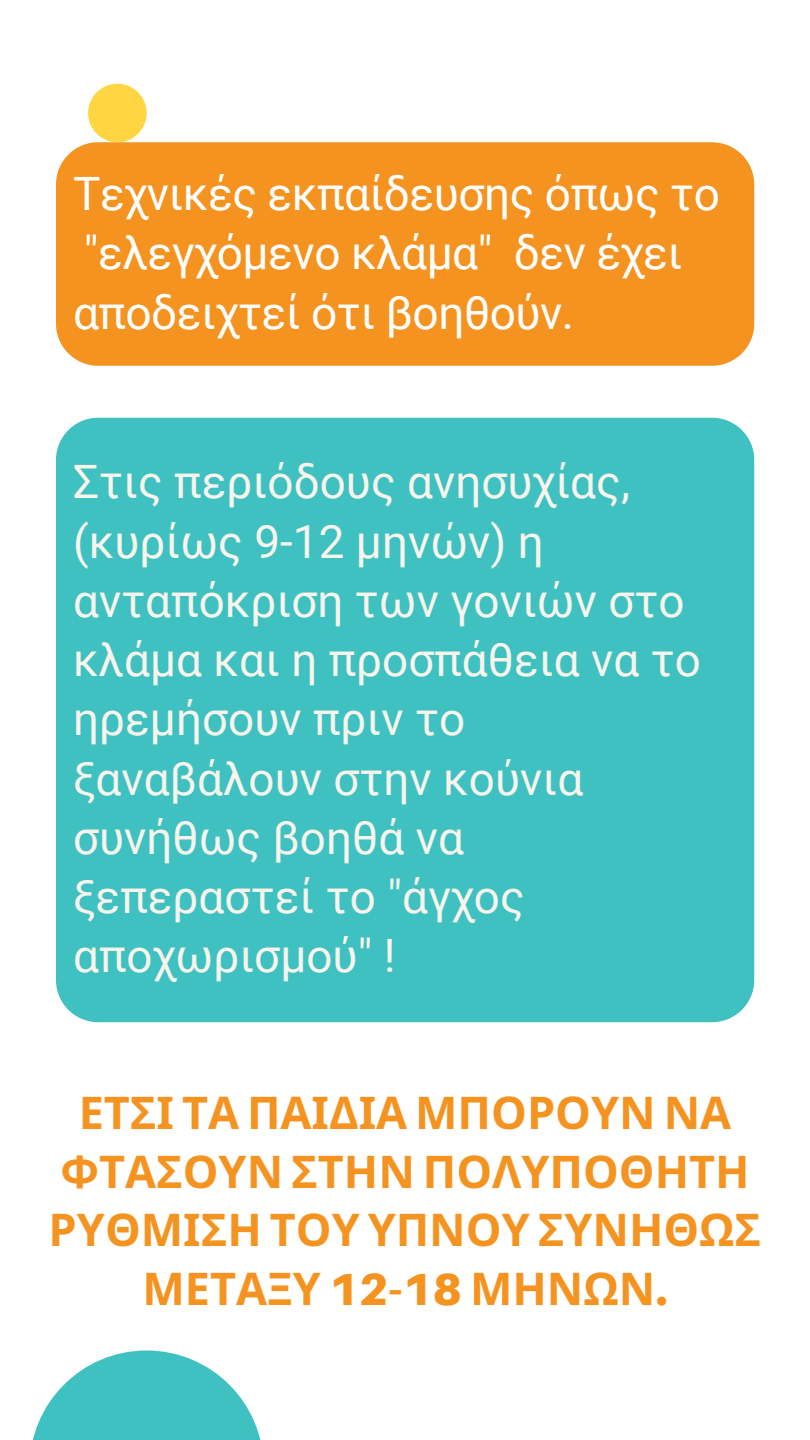
<style>
.page{position:relative;width:810px;height:1440px;background:#fff}
.page>*{position:absolute;margin:0;border:0;box-sizing:border-box;transform-origin:0 0}
.t1{font:46px/59.2px "Roboto";color:#f8f4eb}
.t2{font:46px/59.2px "Roboto";letter-spacing:-.01em;color:#fff}
.t3{font:700 45px/58.5px "Noto Sans";color:#f59320;text-align:center}
.s1{font-family:"Aileron";font-weight:900}
</style>
<div class="page">
<svg style="left:33px;top:1350px;width:228px;height:90px"></svg>
<svg style="left:88px;top:84px;width:59px;height:58px"></svg>
<div style="left:56px;top:142px;width:698px;height:224px;background:#f59320;border-radius:42px"></div>
<div style="left:56px;top:418px;width:698px;height:604px;background:#3ec1c0;border-radius:42px"></div>
<p class="t2" style="left:73px;top:165px;width:648px">Τεχνικές εκπαίδευσης όπως το "ελεγχόμενο κλάμα" δεν έχει αποδειχτεί ότι βοηθούν.</p>
<p class="t1" style="left:73px;top:453px;width:629px">Στις περιόδους ανησυχίας, (κυρίως 9-12 μηνών) η ανταπόκριση των γονιών στο κλάμα και η προσπάθεια να το ηρεμήσουν πριν το ξαναβάλουν στην κούνια συνήθως βοηθά να ξεπεραστεί το "άγχος αποχωρισμού" !</p>
<p class="t3" style="left:49px;top:1083px;width:714px">ΕΤΣΙ ΤΑ ΠΑΙΔΙΑ ΜΠΟΡΟΥΝ ΝΑ<br>ΦΤΑΣΟΥΝ ΣΤΗΝ ΠΟΛΥΠΟΘΗΤΗ<br>ΡΥΘΜΙΣΗ ΤΟΥ ΥΠΝΟΥ ΣΥΝΗΘΩΣ<br>ΜΕΤΑΞΥ <span class="s1">12-18</span> ΜΗΝΩΝ<span class="s1">.</span></p>
</div>
